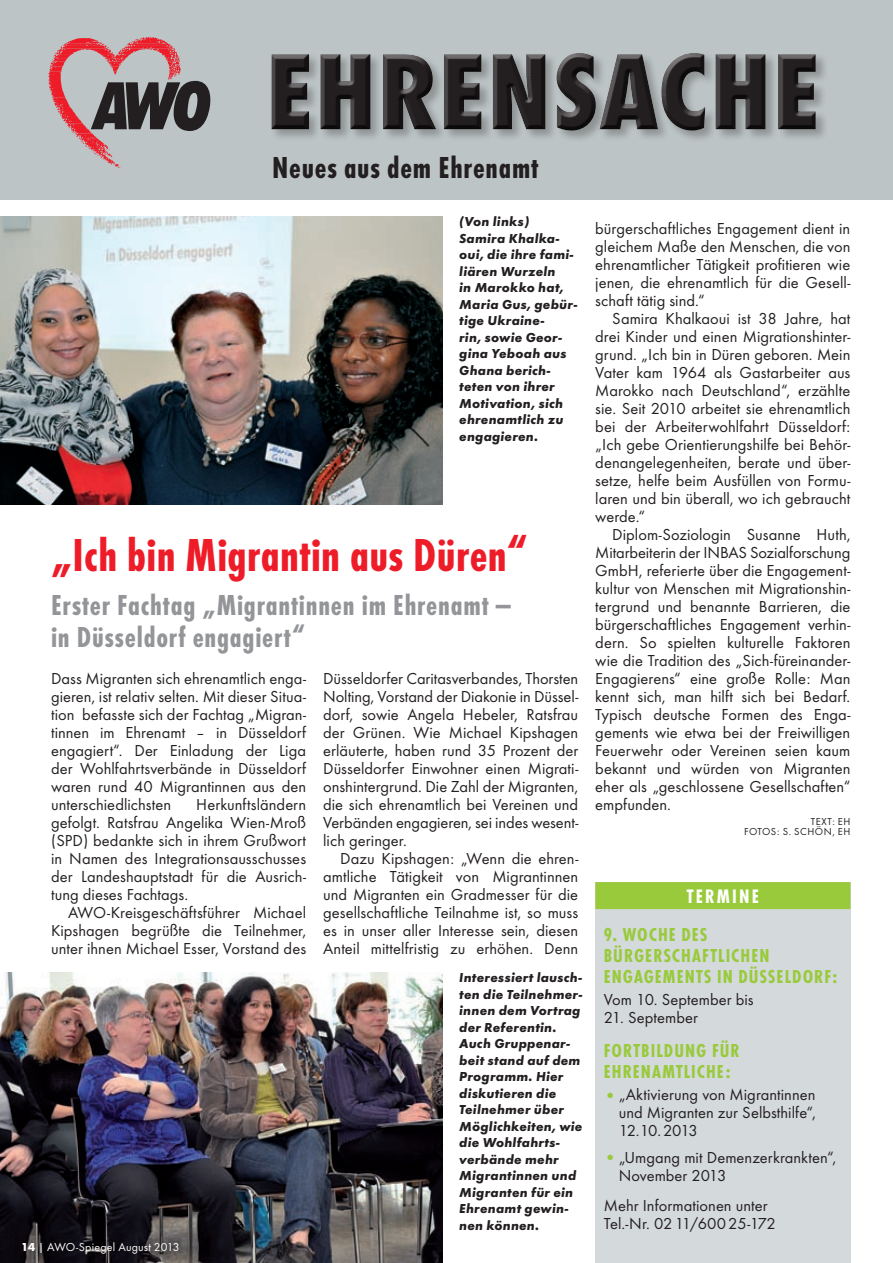
<style>
.page{position:relative;width:893px;height:1263px;background:#fff}
.page>*{position:absolute;margin:0;border:0;box-sizing:border-box;transform-origin:0 0}
.t1{font:700 condensed 48px "Futura T";letter-spacing:.005em;color:#ee1c28}
.t2{font:700 condensed 31.5px "Futura T";letter-spacing:.025em;color:#231f20}
.t3{font:700 condensed 30px/31.5px "Futura T";letter-spacing:.025em;color:#939598}
.t4{font:700 condensed 20.25px "Futura T";color:#fff}
.t5{font:700 condensed 19.5px/21px "Futura T";letter-spacing:.055em;color:#99ca3b}
.t6{font:16.5px/18px "Futura T";color:#231f20;text-align:justify}
.t7{font:italic 700 13.5px/16.5px "Futura T";letter-spacing:.015em;color:#231f20}
.t8{font:12px "Futura T";letter-spacing:.015em;color:#fff}
.t9{font:10.5px "Futura T";letter-spacing:.045em;color:#231f20}
.s1{font-weight:700}
.s2{font-size:19.5px;color:#99ca3b}
</style>
<div class="page">
<div style="left:0;top:0;width:893px;height:200px;background:#bcc4c5"></div>
<div style="left:270px;top:51px;width:559px;height:93px;background:#231f20;opacity:.3"></div>
<div style="left:266px;top:47px;width:555px;height:85px;background:#bcc4c5"></div>
<div style="left:266px;top:52px;width:555px;height:84px;background:#231f20;opacity:.75"></div>
<svg style="left:48px;top:37px;width:162px;height:132px"></svg>
<img style="left:0;top:216px;width:442px;height:288px">
<img style="left:0;top:972px;width:442px;height:291px">
<div style="left:595px;top:882px;width:255px;height:381px;background:#d4d9db"></div>
<div style="left:595px;top:882px;width:255px;height:27px;background:#99ca3b"></div>
<h2 class="t2" style="left:272px;top:149px;width:268px">Neues aus dem Ehrenamt</h2>
<p class="t7" style="left:459px;top:213px;width:120px">(Von links)<br>Samira Khalka&shy;oui, die ihre fami&shy;liären Wurzeln<br>in Marokko hat,<br>Maria Gus, gebür&shy;tige Ukraine-<br>rin, sowie Geor&shy;gina Yeboah aus<br>Ghana berich&shy;teten von ihrer<br>Motivation, sich ehrenamtlich zu engagieren.</p>
<h1 class="t1" style="left:51px;top:527px;width:478px">„Ich bin Migrantin aus Düren“</h1>
<h3 class="t3" style="left:51px;top:589px;width:461px">Erster Fachtag „Migrantinnen im Ehrenamt — in Düsseldorf engagiert“</h3>
<p class="t6" style="left:51px;top:669px;width:257px">Dass Migranten sich ehrenamtlich enga&shy;gieren, ist relativ selten. Mit dieser Situa&shy;tion befasste sich der Fachtag „Migran&shy;tinnen im Ehrenamt – in Düsseldorf engagiert“. Der Einladung der Liga der Wohlfahrtsverbände in Düsseldorf waren rund 40 Migrantinnen aus den unterschiedlichsten</p>
<p class="t6" style="left:51px;top:795px;width:257px;text-indent:145px">Herkunftsländern gefolgt. Ratsfrau Angelika Wien-Mroß (SPD) bedankte sich in ihrem Grußwort in Namen des Integrationsausschusses der Landeshauptstadt für die Ausrich&shy;tung dieses Fachtags.</p>
<p class="t6" style="left:51px;top:903px;width:257px;text-indent:17px">AWO-Kreisgeschäftsführer Michael Kipshagen begrüßte die Teilnehmer, unter ihnen Michael Esser, Vorstand des</p>
<p class="t8" style="left:21px;top:1240px;width:160px"><span class="s1">14</span> | AWO-Spiegel August 2013</p>
<p class="t6" style="left:323px;top:669px;width:257px">Düsseldorfer Caritasverbandes, Thorsten Nolting, Vorstand der Diakonie in Düssel&shy;dorf, sowie Angela Hebeler, Ratsfrau der Grünen. Wie Michael Kipshagen erläuterte, haben rund 35 Prozent der Düsseldorfer Einwohner einen Migrati&shy;onshintergrund. Die Zahl der Migranten, die sich ehrenamtlich bei Vereinen und Verbänden engagieren, sei indes wesent&shy;lich geringer.</p>
<p class="t6" style="left:323px;top:849px;width:257px;text-indent:17px">Dazu Kipshagen: „Wenn die ehren&shy;amtliche Tätigkeit von Migrantinnen und Migranten ein Gradmesser für die gesellschaftliche Teilnahme ist, so muss es in unser aller Interesse sein, diesen Anteil mittelfristig zu erhöhen. Denn</p>
<p class="t7" style="left:459px;top:969px;width:125px">Interessiert lausch&shy;ten die Teilnehmer&shy;innen dem Vortrag der Referentin.<br>Auch Gruppenar&shy;beit stand auf dem<br>Programm. Hier diskutieren die<br>Teilnehmer über<br>Möglichkeiten, wie die Wohlfahrts&shy;verbände mehr<br>Migrantinnen und<br>Migranten für ein<br>Ehrenamt gewin&shy;nen können.</p>
<p class="t6" style="left:595px;top:219px;width:257px">bürgerschaftliches Engagement dient in gleichem Maße den Menschen, die von ehrenamtlicher Tätigkeit profitieren wie jenen, die ehrenamtlich für die Gesell&shy;schaft tätig sind.“</p>
<p class="t6" style="left:595px;top:309px;width:257px;text-indent:17px">Samira Khalkaoui ist 38 Jahre, hat drei Kinder und einen Migrationshinter&shy;grund. „Ich bin in Düren geboren. Mein Vater kam 1964 als Gastarbeiter aus Marokko nach Deutschland“, erzählte sie. Seit 2010 arbeitet sie ehrenamtlich bei der Arbeiterwohlfahrt Düsseldorf: „Ich gebe Orientierungshilfe bei Behör&shy;denangelegenheiten, berate und über&shy;setze, helfe beim Ausfüllen von Formu&shy;laren und bin überall, wo ich gebraucht werde.“</p>
<p class="t6" style="left:595px;top:525px;width:257px;text-indent:17px">Diplom-Soziologin Susanne Huth, Mitarbeiterin der INBAS Sozialforschung GmbH, referierte über die Engagement&shy;kultur von Menschen mit Migrationshin&shy;tergrund und benannte Barrieren, die bürgerschaftliches Engagement verhin&shy;dern. So spielten kulturelle Faktoren wie die Tradition des „Sich-füreinander-Engagierens“ eine große Rolle: Man kennt sich, man hilft sich bei Bedarf.<br>Typisch deutsche Formen des Enga&shy;gements wie etwa bei der Freiwilligen Feuerwehr oder Vereinen seien kaum bekannt und würden von Migranten eher als „geschlossene Gesellschaften“ empfunden.</p>
<p class="t9" style="left:811px;top:815px;width:34px">Text: eh</p>
<p class="t9" style="left:744px;top:826px;width:13px">Fotos</p>
<p class="t9" style="left:777px;top:826px;width:32px">: S. Schön</p>
<p class="t9" style="left:832px;top:826px;width:12px">, eh</p>
<p class="t4" style="left:687px;top:884px;width:12px">Termine</p>
<p class="t5" style="left:604px;top:923px;width:87px">9. Woche des bürgers</p>
<p class="t5" style="left:672px;top:944px;width:79px">chaftlichen</p>
<p class="t5" style="left:604px;top:965px;width:20px">Engagemen</p>
<p class="t5" style="left:696px;top:965px;width:74px">ts in Düsseldorf</p>
<p class="t5" style="left:833px;top:965px;width:6px">:</p>
<p class="t6" style="left:604px;top:990px;width:151px">Vom 10. September bis</p>
<p class="t6" style="left:604px;top:1008px;width:96px">21. September</p>
<p class="t5" style="left:604px;top:1039px;width:48px">Fortbildung</p>
<p class="t5" style="left:712px;top:1039px;width:25px">für</p>
<p class="t5" style="left:604px;top:1060px;width:20px">Ehrenam</p>
<p class="t5" style="left:676px;top:1060px;width:56px">tliche :</p>
<p class="t6" style="left:619px;top:1085px;width:199px;text-indent:-15px"><span class="s2">•</span>„Aktivierung von Migrantinnen und Migranten zur Selbsthilfe“, 12.10.2013</p>
<p class="t6" style="left:619px;top:1148px;width:219px;text-indent:-15px"><span class="s2">•</span>„Umgang mit Demenzerkrankten“,<br>November 2013</p>
<p class="t6" style="left:604px;top:1197px;width:174px">Mehr Informationen unter<br>Tel.-Nr. 0211/60025-172</p>
</div>
